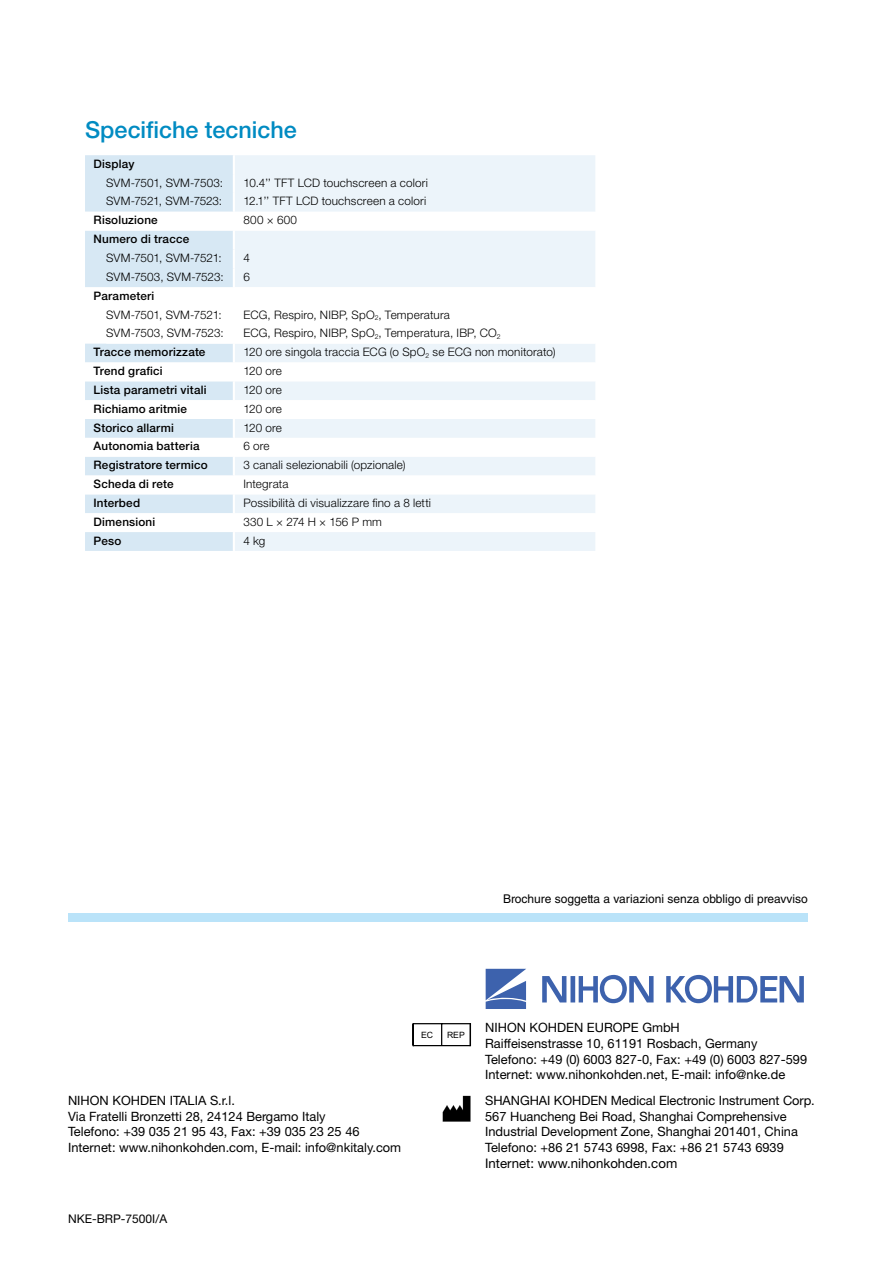
<style>
.page{position:relative;width:893px;height:1263px;background:#fff}
.page>*{position:absolute;margin:0;border:0;box-sizing:border-box;transform-origin:0 0}
.t1{font:500 23.4px "Helvetica Neue LT Std";color:#008bc2}
.t2{font:13.2px "Helvetica Neue LT Std";color:#000}
.t3{font:12.9px/15.8px "Helvetica Neue LT Std";color:#000}
.t4{font:12px "Helvetica LT Std";color:#000}
.t5{font:12px "Helvetica Neue LT Std";color:#000}
.t6{font:300 11.7px "Helvetica Neue LT Std";letter-spacing:.015em;color:#000}
.t7{font:500 11.7px "Helvetica Neue LT Std";letter-spacing:.015em;color:#000}
.t8{font:300 11.7px "Helvetica Neue LT Std";letter-spacing:-.005em;color:#000}
.t9{font:300 11.7px "Helvetica Neue LT Std";letter-spacing:-.01em;color:#000}
.t10{font:8.7px "Arial";color:#000}
</style>
<div class="page">
<div style="left:68px;top:913px;width:740px;height:9px;background:#bae3f9"></div>
<div style="left:85px;top:155px;width:148px;height:396px;background:#d7e8f4"></div>
<div style="left:235px;top:155px;width:360px;height:396px;background:#ecf4fa"></div>
<svg style="left:85px;top:212px;width:148px;height:320px"></svg>
<svg style="left:235px;top:212px;width:360px;height:320px"></svg>
<svg style="left:486px;top:969px;width:40px;height:40px;background:#617fbc"></svg>
<svg style="left:542px;top:975px;width:262px;height:28px"></svg>
<svg style="left:443px;top:1096px;width:28px;height:26px"></svg>
<hr style="left:413px;top:1045px;width:57px;height:1px;background:#000">
<div style="left:412px;top:1023px;width:2px;height:23px;border:1px solid #000"></div>
<hr style="left:413px;top:1023px;width:57px;height:1px;background:#000">
<svg style="left:441px;top:1024px;width:1px;height:21px"></svg>
<svg style="left:470px;top:1023px;width:1px;height:23px"></svg>
<h1 class="t1" style="left:85px;top:116px;width:213px">Specifiche tecniche</h1>
<p class="t7" style="left:94px;top:157px;width:42px">Display</p>
<p class="t6" style="left:106px;top:175px;width:118px">SVM-7501, SVM-7503:</p>
<p class="t6" style="left:243px;top:175px;width:186px">10.4’’ TFT LCD touchscreen a colori</p>
<p class="t9" style="left:106px;top:194px;width:117px">SVM-7521, SVM-7523:</p>
<p class="t6" style="left:243px;top:194px;width:184px">12.1’’ TFT LCD touchscreen a colori</p>
<p class="t7" style="left:94px;top:213px;width:66px">Risoluzione</p>
<p class="t6" style="left:243px;top:213px;width:55px">800 × 600</p>
<p class="t7" style="left:94px;top:232px;width:97px">Numero di tracce</p>
<p class="t8" style="left:106px;top:251px;width:117px">SVM-7501, SVM-7521:</p>
<p class="t6" style="left:243px;top:251px;width:8px">4</p>
<p class="t6" style="left:106px;top:270px;width:119px">SVM-7503, SVM-7523:</p>
<p class="t6" style="left:243px;top:270px;width:8px">6</p>
<p class="t7" style="left:94px;top:289px;width:62px">Parameteri</p>
<p class="t8" style="left:106px;top:307px;width:117px">SVM-7501, SVM-7521:</p>
<p class="t6" style="left:243px;top:307px;width:208px">ECG, Respiro, NIBP, SpO<sub>2</sub>, Temperatura</p>
<p class="t6" style="left:106px;top:326px;width:119px">SVM-7503, SVM-7523:</p>
<p class="t6" style="left:243px;top:326px;width:259px">ECG, Respiro, NIBP, SpO<sub>2</sub>, Temperatura, IBP, CO<sub>2</sub></p>
<p class="t7" style="left:94px;top:345px;width:113px">Tracce memorizzate</p>
<p class="t6" style="left:243px;top:345px;width:314px">120 ore singola traccia ECG (o SpO<sub>2</sub> se ECG non monitorato)</p>
<p class="t7" style="left:94px;top:364px;width:71px">Trend grafici</p>
<p class="t6" style="left:243px;top:364px;width:40px">120 ore</p>
<p class="t7" style="left:94px;top:383px;width:115px">Lista parametri vitali</p>
<p class="t6" style="left:243px;top:383px;width:40px">120 ore</p>
<p class="t7" style="left:94px;top:402px;width:95px">Richiamo aritmie</p>
<p class="t6" style="left:243px;top:401px;width:40px">120 ore</p>
<p class="t7" style="left:94px;top:420px;width:82px">Storico allarmi</p>
<p class="t6" style="left:243px;top:420px;width:40px">120 ore</p>
<p class="t7" style="left:94px;top:439px;width:107px">Autonomia batteria</p>
<p class="t6" style="left:243px;top:439px;width:28px">6 ore</p>
<p class="t7" style="left:94px;top:458px;width:116px">Registratore termico</p>
<p class="t6" style="left:243px;top:458px;width:164px">3 canali selezionabili (opzionale)</p>
<p class="t7" style="left:94px;top:477px;width:82px">Scheda di rete</p>
<p class="t6" style="left:243px;top:477px;width:47px">Integrata</p>
<p class="t7" style="left:94px;top:496px;width:48px">Interbed</p>
<p class="t6" style="left:243px;top:496px;width:189px">Possibilità di visualizzare fino a 8 letti</p>
<p class="t7" style="left:94px;top:515px;width:63px">Dimensioni</p>
<p class="t6" style="left:243px;top:514px;width:140px">330 L × 274 H × 156 P mm</p>
<p class="t7" style="left:94px;top:533px;width:29px">Peso</p>
<p class="t6" style="left:243px;top:533px;width:24px">4 kg</p>
<p class="t4" style="left:503px;top:892px;width:306px">Brochure soggetta a variazioni senza obbligo di preavviso</p>
<p class="t3" style="left:68px;top:1092px;width:335px">NIHON KOHDEN ITALIA S.r.l.<br>Via Fratelli Bronzetti 28, 24124 Bergamo Italy<br>Telefono: +39 035 21 95 43, Fax: +39 035 23 25 46<br>Internet: www.nihonkohden.com, E-mail: info@nkitaly.com</p>
<p class="t5" style="left:68px;top:1211px;width:101px">NKE-BRP-7500I/A</p>
<p class="t10" style="left:421px;top:1029px;width:14px">EC</p>
<p class="t10" style="left:447px;top:1029px;width:19px">REP</p>
<p class="t3" style="left:485px;top:1019px;width:324px">NIHON KOHDEN EUROPE GmbH<br>Raiffeisenstrasse 10, 61191 Rosbach, Germany Telefono: +49 (0) 6003 827-0, Fax: +49 (0) 6003 827-599<br>Internet: www.nihonkohden.net, E-mail: info@nke.de</p>
<p class="t3" style="left:485px;top:1092px;width:331px">SHANGHAI KOHDEN Medical Electronic Instrument Corp.<br>567 Huancheng Bei Road, Shanghai Comprehensive Industrial Development Zone, Shanghai 201401, China Telefono: +86 21 5743 6998, Fax: +86 21 5743 6939</p>
<p class="t2" style="left:485px;top:1155px;width:194px">Internet: www.nihonkohden.com</p>
</div>
